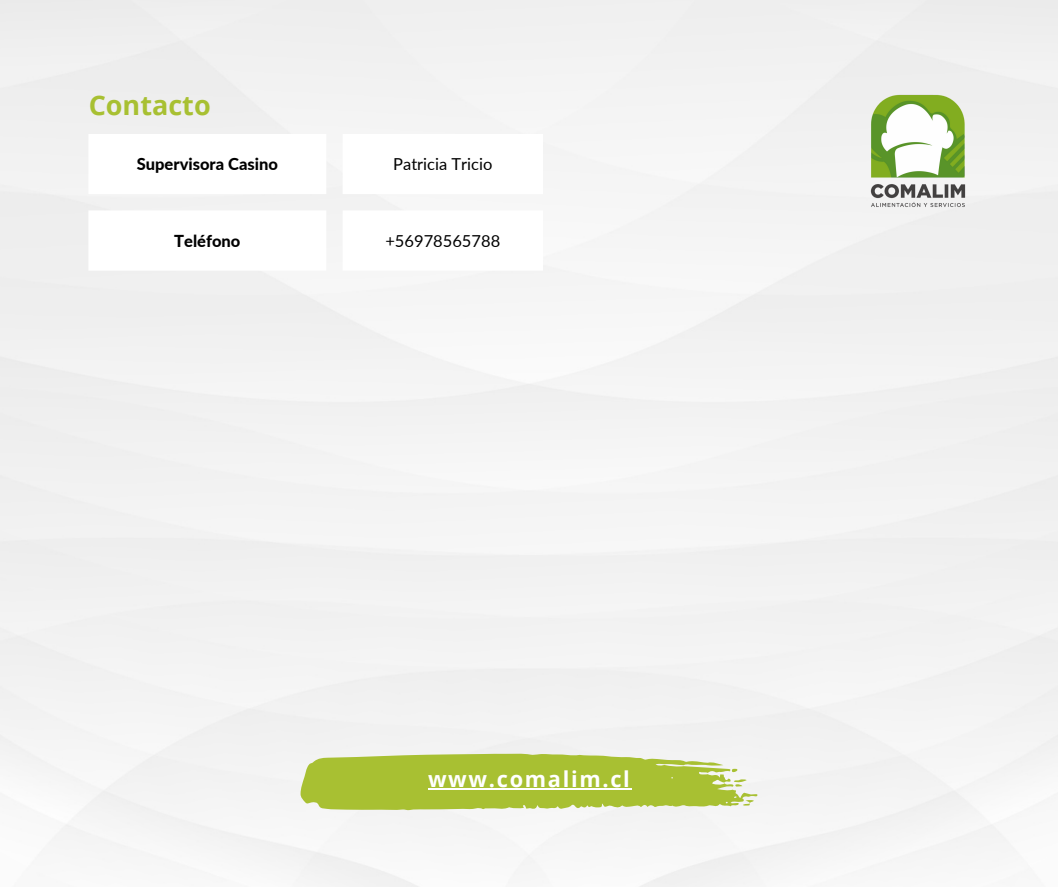
<style>
.page{position:relative;width:1058px;height:887px;background:#fff}
.page>*{position:absolute;margin:0;border:0;box-sizing:border-box;transform-origin:0 0}
.t1{font:700 27px "Open Sans";color:#a8c032}
.t2{font:700 21.75px "Open Sans";letter-spacing:.08em;color:#fff}
.t3{font:16.5px "Lato";color:#000}
.t4{font:800 16.5px "Lato";color:#000}
</style>
<div class="page">
<svg style="left:300px;top:753px;width:457px;height:57px"></svg>
<img style="left:866px;top:89px;width:103px;height:125px">
<hr style="left:428px;top:788px;width:203px;height:1px;background:#fff">
<svg style="left:89px;top:134px;width:454px;height:136px"></svg>
<p class="t1" style="left:89px;top:86px;width:123px">Contacto</p>
<p class="t4" style="left:137px;top:154px;width:143px">Supervisora Casino</p>
<p class="t3" style="left:393px;top:154px;width:101px">Patricia Tricio</p>
<p class="t4" style="left:174px;top:230px;width:68px">Teléfono</p>
<p class="t3" style="left:385px;top:230px;width:116px">+56978565788</p>
<p class="t2" style="left:428px;top:763px;width:203px">www.comalim.cl</p>
</div>
